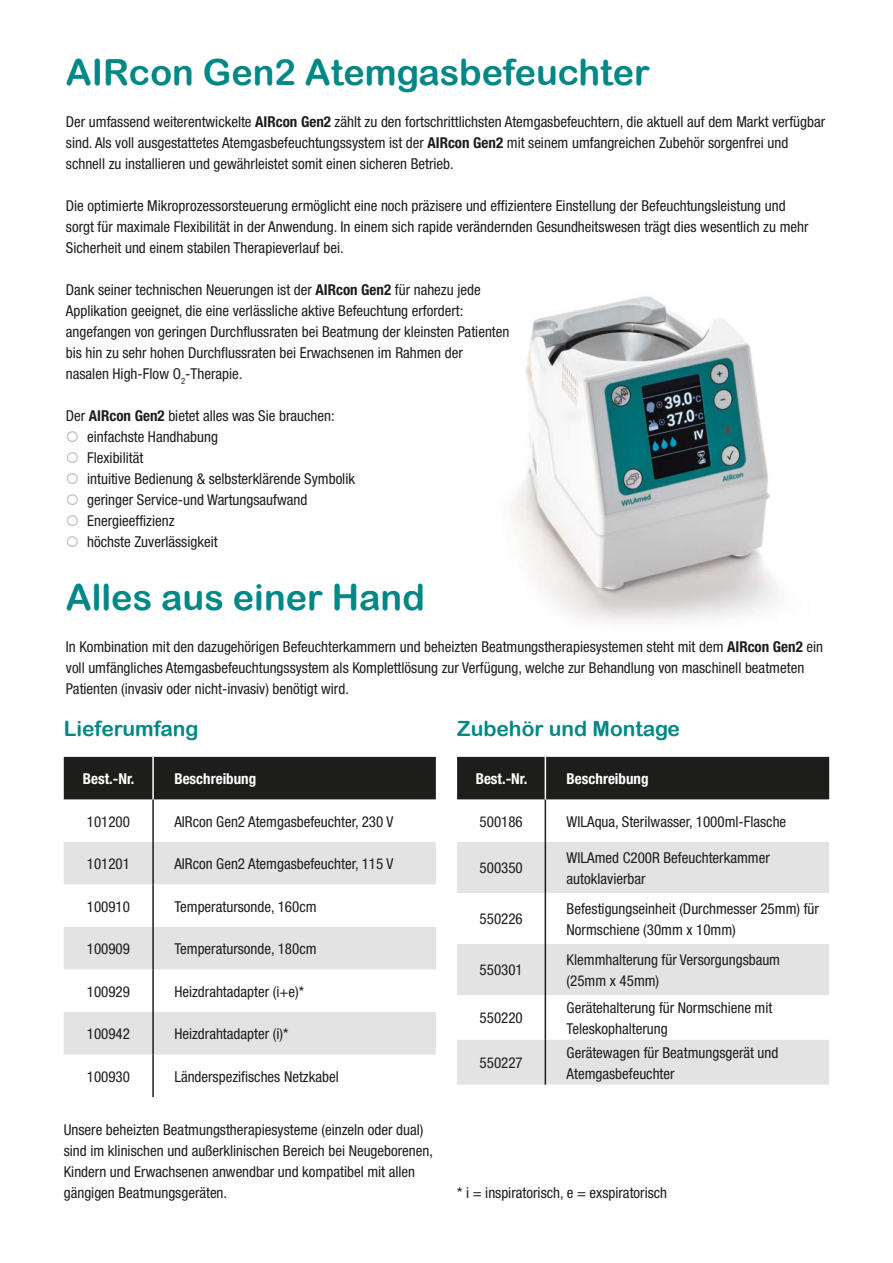
<style>
.page{position:relative;width:893px;height:1263px;background:#fff}
.page>*{position:absolute;margin:0;border:0;box-sizing:border-box;transform-origin:0 0}
.t1{font:36px "Arial Rounded MT Bold";color:#008786}
.t2{font:21px "Arial Rounded MT Bold";color:#008786}
.Fliesstext{font:condensed 15px/21px "Helvetica Neue";color:#1d1d1b}
.Fliesstext-2{font:700 condensed 15px "Helvetica Neue";color:#fff}
.s1{font-weight:700}
</style>
<div class="page">
<img style="left:512px;top:296px;width:265px;height:326px">
<div style="left:64px;top:757px;width:372px;height:42px;background:#1d1d1b"></div>
<svg style="left:64px;top:842px;width:372px;height:212px;fill:#e3e3e3"></svg>
<hr style="left:152px;top:799px;width:2px;height:43px;background:#1d1d1b">
<hr style="left:152px;top:842px;width:2px;height:42px;background:#1d1d1b">
<hr style="left:152px;top:884px;width:2px;height:43px;background:#1d1d1b">
<hr style="left:152px;top:927px;width:2px;height:42px;background:#1d1d1b">
<hr style="left:152px;top:969px;width:2px;height:43px;background:#1d1d1b">
<hr style="left:152px;top:1012px;width:2px;height:42px;background:#1d1d1b">
<hr style="left:152px;top:1054px;width:2px;height:43px;background:#1d1d1b">
<hr style="left:152px;top:757px;width:2px;height:42px;background:#fff">
<div style="left:457px;top:757px;width:372px;height:42px;background:#1d1d1b"></div>
<svg style="left:457px;top:842px;width:372px;height:243px;fill:#e3e3e3"></svg>
<hr style="left:545px;top:799px;width:1px;height:43px;background:#1d1d1b">
<hr style="left:545px;top:842px;width:1px;height:51px;background:#1d1d1b">
<hr style="left:545px;top:893px;width:1px;height:51px;background:#1d1d1b">
<hr style="left:545px;top:944px;width:1px;height:51px;background:#1d1d1b">
<hr style="left:545px;top:995px;width:1px;height:45px;background:#1d1d1b">
<hr style="left:545px;top:1040px;width:1px;height:45px;background:#1d1d1b">
<hr style="left:545px;top:757px;width:1px;height:42px;background:#fff">
<h1 class="t1" style="left:66px;top:51px;width:586px">AIRcon Gen2 Atemgasbefeuchter</h1>
<p class="Fliesstext" style="left:66px;top:111px;width:761px">Der umfassend weiterentwickelte <span class="s1">AIRcon Gen2</span> zählt zu den fortschrittlichsten Atemgasbefeuchtern, die aktuell auf dem Markt verfügbar sind. Als voll ausgestattetes Atemgasbefeuchtungssystem ist der <span class="s1">AIRcon Gen2</span> mit seinem umfangreichen Zubehör sorgenfrei und schnell zu installieren und gewährleistet somit einen sicheren Betrieb.</p>
<p class="Fliesstext" style="left:66px;top:195px;width:744px">Die optimierte Mikroprozessorsteuerung ermöglicht eine noch präzisere und effizientere Einstellung der Befeuchtungsleistung und sorgt für maximale Flexibilität in der Anwendung. In einem sich rapide verändernden Gesundheitswesen trägt dies wesentlich zu mehr<br>Sicherheit und einem stabilen Therapieverlauf bei.</p>
<p class="Fliesstext" style="left:66px;top:279px;width:445px">Dank seiner technischen Neuerungen ist der <span class="s1">AIRcon Gen2</span> für nahezu jede Applikation geeignet, die eine verlässliche aktive Befeuchtung erfordert: angefangen von geringen Durchflussraten bei Beatmung der kleinsten Patienten bis hin zu sehr hohen Durchflussraten bei Erwachsenen im Rahmen der nasalen High-Flow O<sub>2</sub>-Therapie.</p>
<p class="Fliesstext" style="left:66px;top:405px;width:270px">Der <span class="s1">AIRcon Gen2</span> bietet alles was Sie brauchen:</p>
<p class="Fliesstext" style="left:87px;top:426px;width:132px">einfachste Handhabung</p>
<p class="Fliesstext" style="left:87px;top:447px;width:58px">Flexibilität</p>
<p class="Fliesstext" style="left:87px;top:468px;width:269px">intuitive Bedienung &amp; selbsterklärende Symbolik</p>
<p class="Fliesstext" style="left:87px;top:489px;width:222px">geringer Service-und Wartungsaufwand</p>
<p class="Fliesstext" style="left:87px;top:510px;width:89px">Energieeffizienz</p>
<p class="Fliesstext" style="left:87px;top:531px;width:132px">höchste Zuverlässigkeit</p>
<h1 class="t1" style="left:66px;top:576px;width:360px">Alles aus einer Hand</h1>
<p class="Fliesstext" style="left:66px;top:636px;width:759px">In Kombination mit den dazugehörigen Befeuchterkammern und beheizten Beatmungstherapiesystemen steht mit dem <span class="s1">AIRcon Gen2</span> ein voll umfängliches Atemgasbefeuchtungssystem als Komplettlösung zur Verfügung, welche zur Behandlung von maschinell beatmeten<br>Patienten (invasiv oder nicht-invasiv) benötigt wird.</p>
<h2 class="t2" style="left:64px;top:716px;width:136px">Lieferumfang</h2>
<p class="Fliesstext-2" style="left:83px;top:769px;width:53px">Best.-Nr.</p>
<p class="Fliesstext-2" style="left:174px;top:769px;width:83px">Beschreibung</p>
<p class="Fliesstext" style="left:87px;top:811px;width:45px">101200</p>
<p class="Fliesstext" style="left:174px;top:811px;width:220px">AIRcon Gen2 Atemgasbefeuchter, 230 V</p>
<p class="Fliesstext" style="left:87px;top:853px;width:45px">101201</p>
<p class="Fliesstext" style="left:174px;top:853px;width:220px">AIRcon Gen2 Atemgasbefeuchter, 115 V</p>
<p class="Fliesstext" style="left:87px;top:896px;width:45px">100910</p>
<p class="Fliesstext" style="left:174px;top:896px;width:144px">Temperatursonde, 160cm</p>
<p class="Fliesstext" style="left:87px;top:938px;width:45px">100909</p>
<p class="Fliesstext" style="left:174px;top:938px;width:144px">Temperatursonde, 180cm</p>
<p class="Fliesstext" style="left:87px;top:981px;width:45px">100929</p>
<p class="Fliesstext" style="left:174px;top:981px;width:131px">Heizdrahtadapter (i+e)*</p>
<p class="Fliesstext" style="left:87px;top:1023px;width:45px">100942</p>
<p class="Fliesstext" style="left:174px;top:1023px;width:115px">Heizdrahtadapter (i)*</p>
<p class="Fliesstext" style="left:87px;top:1066px;width:45px">100930</p>
<p class="Fliesstext" style="left:174px;top:1066px;width:166px">Länderspezifisches Netzkabel</p>
<p class="Fliesstext" style="left:64px;top:1119px;width:371px">Unsere beheizten Beatmungstherapiesysteme (einzeln oder dual) sind im klinischen und außerklinischen Bereich bei Neugeborenen, Kindern und Erwachsenen anwendbar und kompatibel mit allen gängigen Beatmungsgeräten.</p>
<h2 class="t2" style="left:457px;top:716px;width:224px">Zubehör und Montage</h2>
<p class="Fliesstext-2" style="left:476px;top:769px;width:53px">Best.-Nr.</p>
<p class="Fliesstext-2" style="left:567px;top:769px;width:83px">Beschreibung</p>
<p class="Fliesstext" style="left:480px;top:811px;width:45px">500186</p>
<p class="Fliesstext" style="left:567px;top:811px;width:221px">WILAqua, Sterilwasser, 1000ml-Flasche</p>
<p class="Fliesstext" style="left:480px;top:857px;width:45px">500350</p>
<p class="Fliesstext" style="left:567px;top:847px;width:205px">WILAmed C200R Befeuchterkammer autoklavierbar</p>
<p class="Fliesstext" style="left:480px;top:908px;width:45px">550226</p>
<p class="Fliesstext" style="left:567px;top:898px;width:254px">Befestigungseinheit (Durchmesser 25mm) für<br>Normschiene (30mm x 10mm)</p>
<p class="Fliesstext" style="left:480px;top:959px;width:45px">550301</p>
<p class="Fliesstext" style="left:567px;top:949px;width:215px">Klemmhalterung für Versorgungsbaum (25mm x 45mm)</p>
<p class="Fliesstext" style="left:480px;top:1007px;width:45px">550220</p>
<p class="Fliesstext" style="left:567px;top:997px;width:207px">Gerätehalterung für Normschiene mit<br>Teleskophalterung</p>
<p class="Fliesstext" style="left:480px;top:1052px;width:45px">550227</p>
<p class="Fliesstext" style="left:567px;top:1042px;width:213px">Gerätewagen für Beatmungsgerät und<br>Atemgasbefeuchter</p>
<p class="Fliesstext" style="left:457px;top:1182px;width:212px">* i = inspiratorisch, e = exspiratorisch</p>
</div>
